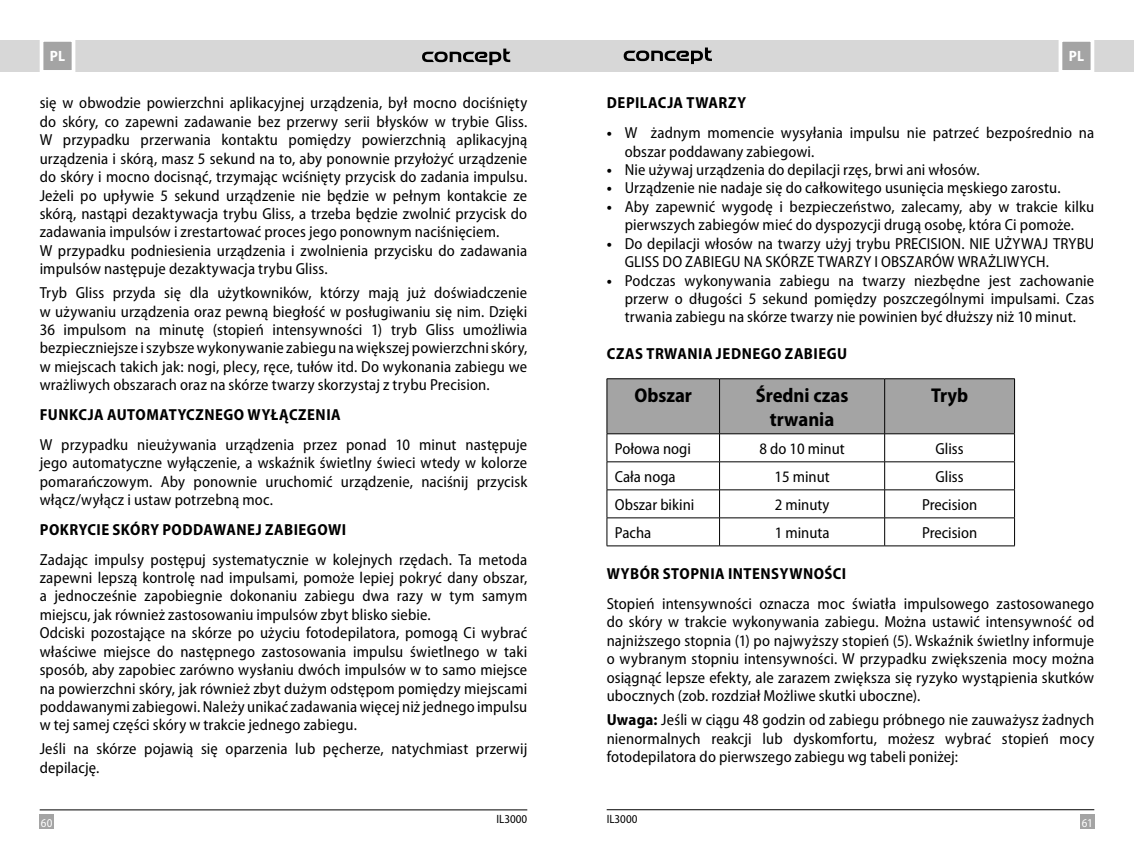
<style>
.page{position:relative;width:1134px;height:851px;background:#fff}
.page>*{position:absolute;margin:0;border:0;box-sizing:border-box;transform-origin:0 0}
.t1{font:700 semi-condensed 20px/24px "Myriad Pro";color:#000;text-align:center}
.t2{font:semi-condensed 16px/18.4px "Myriad Pro";letter-spacing:.01em;color:#000}
.t3{font:700 semi-condensed 16px "Myriad Pro";letter-spacing:.035em;color:#000}
.t4{font:700 semi-condensed 15px "Myriad Pro";color:#fff}
.t5{font:semi-condensed 12px "Myriad Pro";color:#000}
.t6{font:semi-condensed 12px "Myriad Pro";color:#fff}
.s1{font-weight:700}
</style>
<div class="page">
<div style="left:567px;top:40px;width:567px;height:32px;background:#d7d7d7"></div>
<div style="left:0;top:40px;width:567px;height:32px;background:#d7d7d7"></div>
<svg style="left:1058px;top:40px;width:37px;height:32px"></svg>
<svg style="left:39px;top:40px;width:37px;height:32px"></svg>
<svg style="left:422px;top:49px;width:88px;height:16px"></svg>
<svg style="left:624px;top:47px;width:88px;height:17px"></svg>
<div style="left:40px;top:814px;width:14px;height:14px;background:#a4a4a4"></div>
<div style="left:1080px;top:814px;width:14px;height:14px;background:#a4a4a4"></div>
<hr style="left:607px;top:809px;width:487px;height:1px;background:#000">
<hr style="left:40px;top:809px;width:487px;height:1px;background:#000">
<hr style="left:607px;top:378px;width:112px;height:1px;background:#000">
<hr style="left:719px;top:378px;width:166px;height:1px;background:#000">
<hr style="left:885px;top:378px;width:130px;height:1px;background:#000">
<svg style="left:607px;top:379px;width:408px;height:166px"></svg>
<hr style="left:607px;top:545px;width:112px;height:1px;background:#000">
<hr style="left:719px;top:545px;width:166px;height:1px;background:#000">
<hr style="left:885px;top:545px;width:130px;height:1px;background:#000">
<p class="t4" style="left:50px;top:48px;width:17px">PL</p>
<p class="t4" style="left:1069px;top:48px;width:17px">PL</p>
<p class="t2" style="left:40px;top:94px;width:489px">się w obwodzie powierzchni aplikacyjnej urządzenia, był mocno dociśnięty do skóry, co zapewni zadawanie bez przerwy serii błysków w trybie Gliss.<br>W przypadku przerwania kontaktu pomiędzy powierzchnią aplikacyjną urządzenia i skórą, masz 5 sekund na to, aby ponownie przyłożyć urządzenie do skóry i mocno docisnąć, trzymając wciśnięty przycisk do zadania impulsu.<br>Jeżeli po upływie 5 sekund urządzenie nie będzie w pełnym kontakcie ze skórą, nastąpi dezaktywacja trybu Gliss, a trzeba będzie zwolnić przycisk do zadawania impulsów i zrestartować proces jego ponownym naciśnięciem.<br>W przypadku podniesienia urządzenia i zwolnienia przycisku do zadawania impulsów następuje dezaktywacja trybu Gliss.</p>
<p class="t2" style="left:40px;top:284px;width:489px;text-align:justify">Tryb Gliss przyda się dla użytkowników, którzy mają już doświadczenie w używaniu urządzenia oraz pewną biegłość w posługiwaniu się nim. Dzięki 36 impulsom na minutę (stopień intensywności 1) tryb Gliss umożliwia bezpieczniejsze i szybsze wykonywanie zabiegu na większej powierzchni skóry, w miejscach takich jak: nogi, plecy, ręce, tułów itd. Do wykonania zabiegu we wrażliwych obszarach oraz na skórze twarzy skorzystaj z trybu Precision.</p>
<p class="t3" style="left:40px;top:405px;width:302px">FUNKCJA AUTOMATYCZNEGO WYŁĄCZENIA</p>
<p class="t2" style="left:40px;top:435px;width:489px;text-align:justify">W przypadku nieużywania urządzenia przez ponad 10 minut następuje jego automatyczne wyłączenie, a wskaźnik świetlny świeci wtedy w kolorze pomarańczowym. Aby ponownie uruchomić urządzenie, naciśnij przycisk włącz/wyłącz i ustaw potrzebną moc.</p>
<p class="t3" style="left:40px;top:520px;width:308px">POKRYCIE SKÓRY PODDAWANEJ ZABIEGOWI</p>
<p class="t2" style="left:40px;top:550px;width:489px">Zadając impulsy postępuj systematycznie w kolejnych rzędach. Ta metoda zapewni lepszą kontrolę nad impulsami, pomoże lepiej pokryć dany obszar, a jednocześnie zapobiegnie dokonaniu zabiegu dwa razy w tym samym miejscu, jak również zastosowaniu impulsów zbyt blisko siebie.<br>Odciski pozostające na skórze po użyciu fotodepilatora, pomogą Ci wybrać właściwe miejsce do następnego zastosowania impulsu świetlnego w taki sposób, aby zapobiec zarówno wysłaniu dwóch impulsów w to samo miejsce na powierzchni skóry, jak również zbyt dużym odstępom pomiędzy miejscami poddawanymi zabiegowi. Należy unikać zadawania więcej niż jednego impulsu w tej samej części skóry w trakcie jednego zabiegu.</p>
<p class="t2" style="left:40px;top:740px;width:489px">Jeśli na skórze pojawią się oparzenia lub pęcherze, natychmiast przerwij depilację.</p>
<p class="t3" style="left:607px;top:94px;width:141px">DEPILACJA TWARZY</p>
<p class="t2" style="left:625px;top:124px;width:471px;text-indent:-18px"><span class="s1">•</span> W żadnym momencie wysyłania impulsu nie patrzeć bezpośrednio na obszar poddawany zabiegowi.</p>
<p class="t2" style="left:607px;top:161px;width:374px"><span class="s1">•</span> Nie używaj urządzenia do depilacji rzęs, brwi ani włosów.</p>
<p class="t2" style="left:607px;top:179px;width:455px"><span class="s1">•</span> Urządzenie nie nadaje się do całkowitego usunięcia męskiego zarostu.</p>
<p class="t2" style="left:607px;top:198px;width:489px;text-align:center"><span class="s1">•</span> Aby zapewnić wygodę i bezpieczeństwo, zalecamy, aby w trakcie kilku pierwszych zabiegów mieć do dyspozycji drugą osobę, która Ci pomoże.</p>
<p class="t2" style="left:625px;top:234px;width:471px;text-indent:-18px"><span class="s1">•</span> Do depilacji włosów na twarzy użyj trybu PRECISION. NIE UŻYWAJ TRYBU<br>GLISS DO ZABIEGU NA SKÓRZE TWARZY I OBSZARÓW WRAŻLIWYCH.</p>
<p class="t2" style="left:625px;top:271px;width:471px;text-align:justify;text-indent:-18px"><span class="s1">•</span> Podczas wykonywania zabiegu na twarzy niezbędne jest zachowanie przerw o długości 5 sekund pomiędzy poszczególnymi impulsami. Czas trwania zabiegu na skórze twarzy nie powinien być dłuższy niż 10 minut.</p>
<p class="t3" style="left:607px;top:345px;width:242px">CZAS TRWANIA JEDNEGO ZABIEGU</p>
<p class="t1" style="left:634px;top:383px;width:59px">Obszar</p>
<p class="t1" style="left:756px;top:383px;width:94px">Średni czas trwania</p>
<p class="t1" style="left:931px;top:383px;width:39px">Tryb</p>
<p class="t2" style="left:615px;top:439px;width:77px">Połowa nogi</p>
<p class="t2" style="left:759px;top:439px;width:87px">8 do 10 minut</p>
<p class="t2" style="left:935px;top:439px;width:30px">Gliss</p>
<p class="t2" style="left:615px;top:467px;width:62px">Cała noga</p>
<p class="t2" style="left:774px;top:467px;width:57px">15 minut</p>
<p class="t2" style="left:935px;top:467px;width:30px">Gliss</p>
<p class="t2" style="left:615px;top:495px;width:81px">Obszar bikini</p>
<p class="t2" style="left:775px;top:495px;width:56px">2 minuty</p>
<p class="t2" style="left:922px;top:495px;width:57px">Precision</p>
<p class="t2" style="left:615px;top:523px;width:38px">Pacha</p>
<p class="t2" style="left:775px;top:523px;width:56px">1 minuta</p>
<p class="t2" style="left:922px;top:523px;width:57px">Precision</p>
<p class="t3" style="left:607px;top:565px;width:241px">WYBÓR STOPNIA INTENSYWNOŚCI</p>
<p class="t2" style="left:607px;top:594px;width:489px;text-align:justify">Stopień intensywności oznacza moc światła impulsowego zastosowanego do skóry w trakcie wykonywania zabiegu. Można ustawić intensywność od najniższego stopnia (1) po najwyższy stopień (5). Wskaźnik świetlny informuje o wybranym stopniu intensywności. W przypadku zwiększenia mocy można osiągnąć lepsze efekty, ale zarazem zwiększa się ryzyko wystąpienia skutków ubocznych (zob. rozdział Możliwe skutki uboczne).</p>
<p class="t2" style="left:607px;top:710px;width:489px;text-align:justify"><span class="s1">Uwaga:</span> Jeśli w ciągu 48 godzin od zabiegu próbnego nie zauważysz żadnych nienormalnych reakcji lub dyskomfortu, możesz wybrać stopień mocy fotodepilatora do pierwszego zabiegu wg tabeli poniżej:</p>
<p class="t5" style="left:497px;top:812px;width:32px">IL3000</p>
<p class="t5" style="left:607px;top:812px;width:32px">IL3000</p>
<p class="t6" style="left:41px;top:816px;width:13px">60</p>
<p class="t6" style="left:1082px;top:816px;width:13px">61</p>
</div>
